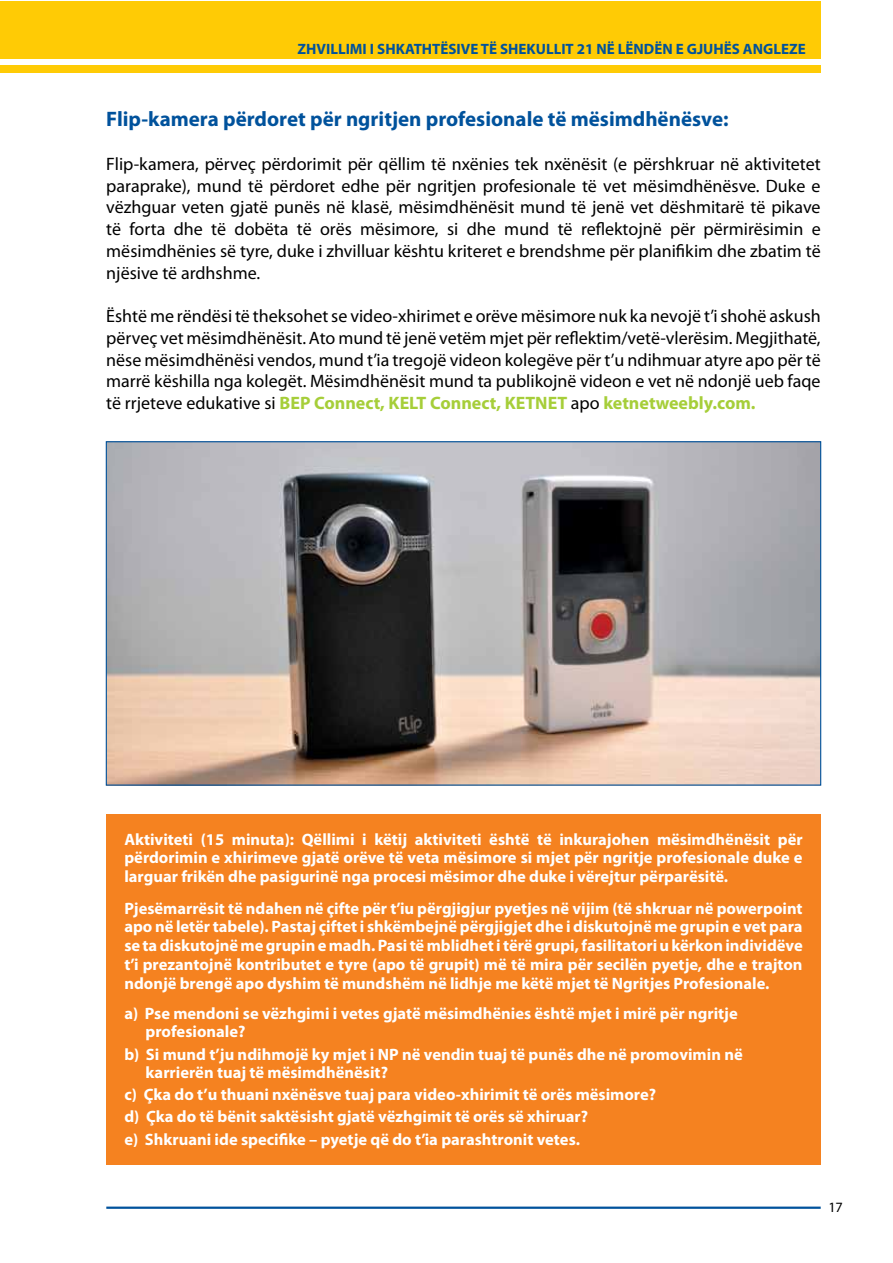
<style>
.page{position:relative;width:893px;height:1263px;background:#fff}
.page>*{position:absolute;margin:0;border:0;box-sizing:border-box;transform-origin:0 0}
.t1{font:700 21px "Myriad Pro";color:#00529c}
.t2{font:18px/21.8px "Myriad Pro";color:#000;text-align:justify}
.t3{font:700 16.5px/18.8px "Myriad Pro";color:#fff}
.t4{font:700 15px "Myriad Pro";color:#00529c}
.t5{font:14.25px "Myriad Pro";color:#000}
.s1{font-weight:700;color:#a6ce39}
</style>
<div class="page">
<hr style="left:106px;top:1206px;width:715px;height:3px;background:#00529c">
<div style="left:1px;top:1px;width:820px;height:71px;background:#ffcb05"></div>
<div style="left:0;top:60px;width:821px;height:5px;background:#fff"></div>
<img style="left:108px;top:443px;width:711px;height:341px">
<div style="left:106px;top:814px;width:715px;height:351px;background:#f58220"></div>
<p class="t4" style="left:298px;top:39px;width:510px">ZHVILLIMI I SHKATHTËSIVE TË SHEKULLIT 21 NË LËNDËN E GJUHËS ANGLEZE</p>
<p class="t1" style="left:106px;top:106px;width:624px">Flip-kamera përdoret për ngritjen profesionale të mësimdhënësve:</p>
<p class="t2" style="left:106px;top:153px;width:716px">Flip-kamera, përveç përdorimit për qëllim të nxënies tek nxënësit (e përshkruar në aktivitetet paraprake), mund të përdoret edhe për ngritjen profesionale të vet mësimdhënësve. Duke e vëzhguar veten gjatë punës në klasë, mësimdhënësit mund të jenë vet dëshmitarë të pikave të forta dhe të dobëta të orës mësimore, si dhe mund të reflektojnë për përmirësimin e mësimdhënies së tyre, duke i zhvilluar kështu kriteret e brendshme për planifikim dhe zbatim të njësive të ardhshme.</p>
<p class="t2" style="left:106px;top:305px;width:716px">Është me rëndësi të theksohet se video-xhirimet e orëve mësimore nuk ka nevojë t’i shohë askush përveç vet mësimdhënësit. Ato mund të jenë vetëm mjet për reflektim/vetë-vlerësim. Megjithatë, nëse mësimdhënësi vendos, mund t’ia tregojë videon kolegëve për t’u ndihmuar atyre apo për të marrë këshilla nga kolegët. Mësimdhënësit mund ta publikojnë videon e vet në ndonjë ueb faqe të rrjeteve edukative si <span class="s1">BEP Connect, KELT Connect, KETNET</span> apo <span class="s1">ketnetweebly.com.</span></p>
<p class="t3" style="left:124px;top:829px;width:680px;text-align:justify">Aktiviteti (15 minuta): Qëllimi i këtij aktiviteti është të inkurajohen mësimdhënësit për përdorimin e xhirimeve gjatë orëve të veta mësimore si mjet për ngritje profesionale duke e larguar frikën dhe pasigurinë nga procesi mësimor dhe duke i vërejtur përparësitë.</p>
<p class="t3" style="left:124px;top:898px;width:680px;text-align:justify">Pjesëmarrësit të ndahen në çifte për t’iu përgjigjur pyetjes në vijim (të shkruar në powerpoint apo në letër tabele). Pastaj çiftet i shkëmbejnë përgjigjet dhe i diskutojnë me grupin e vet para se ta diskutojnë me grupin e madh. Pasi të mblidhet i tërë grupi, fasilitatori u kërkon individëve t’i prezantojnë kontributet e tyre (apo të grupit) më të mira për secilën pyetje, dhe e trajton ndonjë brengë apo dyshim të mundshëm në lidhje me këtë mjet të Ngritjes Profesionale.</p>
<p class="t3" style="left:146px;top:1004px;width:594px;line-height:18px;text-indent:-21px">a) Pse mendoni se vëzhgimi i vetes gjatë mësimdhënies është mjet i mirë për ngritje profesionale?</p>
<p class="t3" style="left:146px;top:1044px;width:599px;line-height:18px;text-indent:-21px">b) Si mund t’ju ndihmojë ky mjet i NP në vendin tuaj të punës dhe në promovimin në karrierën tuaj të mësimdhënësit?</p>
<p class="t3" style="left:124px;top:1082px;width:533px;line-height:22.6px">c) Çka do t’u thuani nxënësve tuaj para video-xhirimit të orës mësimore? d) Çka do të bënit saktësisht gjatë vëzhgimit të orës së xhiruar?<br>e) Shkruani ide specifike – pyetje që do t’ia parashtronit vetes.</p>
<p class="t5" style="left:828px;top:1199px;width:16px">17</p>
</div>
